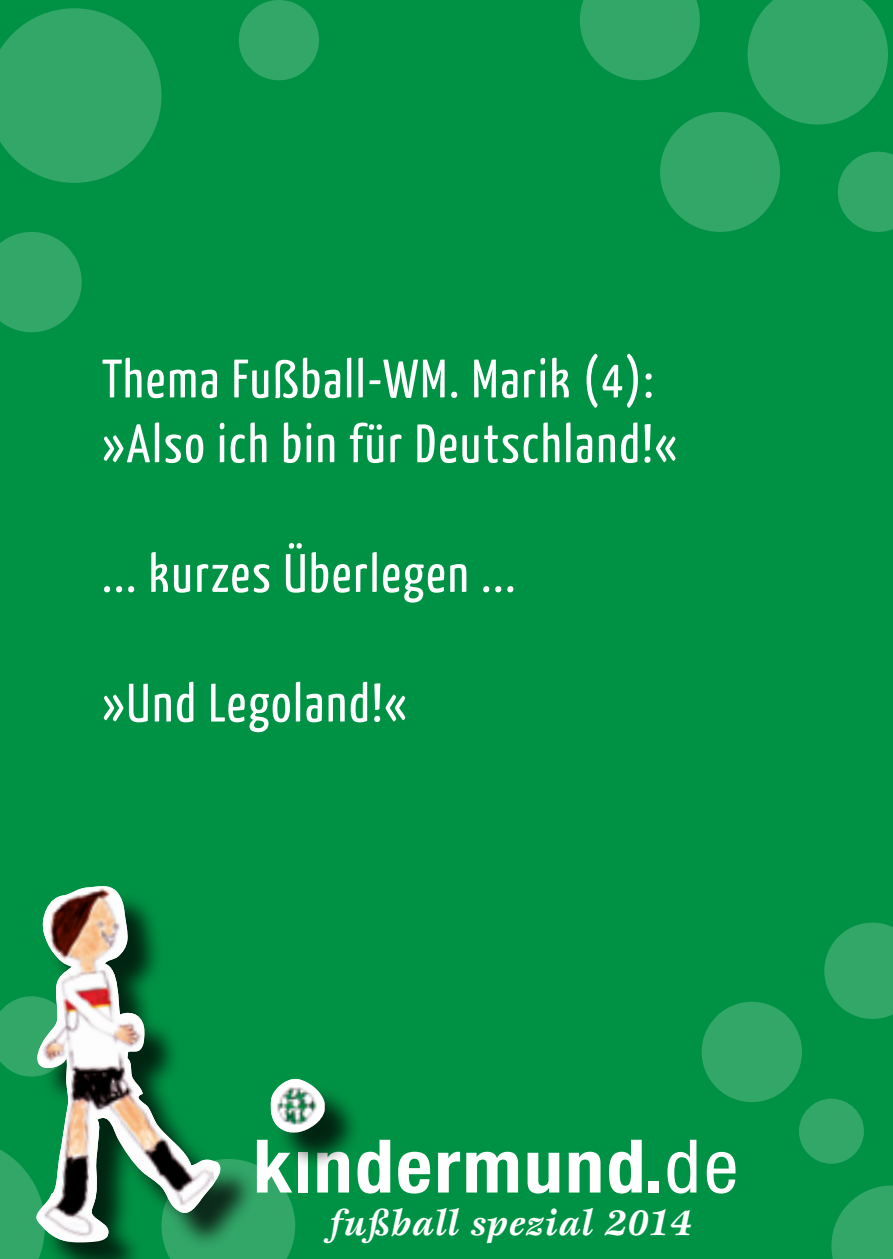
<style>
.page{position:relative;width:893px;height:1259px;background:#009244}
.page>*{position:absolute;margin:0;border:0;box-sizing:border-box;transform-origin:0 0}
.t1{font:700 condensed 73.8px "Helvetica Neue";letter-spacing:.03em;color:#fff;scale:1.05 1}
.t2{font:54px/64.8px "Yanone Kaffeesatz";letter-spacing:.04em;color:#fff}
.t3{font:italic 700 37.2px "Esprit";letter-spacing:.02em;color:#fff}
.s1{font-size:55.2px}
.s2{font-weight:400}
</style>
<div class="page">
<svg style="left:580px;top:0;width:120px;height:80px"></svg>
<div style="left:660px;top:112px;width:120px;height:120px;background:#32a768;border-radius:50%"></div>
<svg style="left:0;top:8px;width:162px;height:175px"></svg>
<svg style="left:747px;top:0;width:141px;height:125px"></svg>
<svg style="left:0;top:232px;width:82px;height:100px"></svg>
<div style="left:239px;top:0;width:80px;height:80px;background:#32a768;border-radius:50%"></div>
<svg style="left:838px;top:152px;width:55px;height:80px"></svg>
<svg style="left:0;top:1150px;width:42px;height:109px;background:#2ca463"></svg>
<svg style="left:831px;top:1185px;width:62px;height:74px"></svg>
<svg style="left:824px;top:922px;width:69px;height:97px"></svg>
<svg style="left:258px;top:1166px;width:37px;height:93px"></svg>
<div style="left:702px;top:1001px;width:100px;height:101px;background:#32a768;border-radius:50%"></div>
<svg style="left:0;top:996px;width:32px;height:80px;background:#2ca463"></svg>
<div style="left:799px;top:1098px;width:65px;height:65px;background:#32a768;border-radius:50%"></div>
<div style="left:275px;top:1082px;width:88px;height:88px;background:#000;opacity:.75"></div>
<div style="left:275px;top:1082px;width:53px;height:54px;background:#000;opacity:.75"></div>
<img style="left:271px;top:1079px;width:54px;height:53px">
<div style="left:42px;top:889px;width:216px;height:370px;background:#000;opacity:.75"></div>
<svg style="left:32px;top:889px;width:196px;height:354px"></svg>
<img style="left:32px;top:886px;width:182px;height:355px">
<p class="t2" style="left:102px;top:344px;width:577px">Thema Fußball-WM. Marik (4): »Also ich bin für Deutschland!«</p>
<p class="t2" style="left:102px;top:539px;width:415px">... kurzes Überlegen ...</p>
<p class="t2" style="left:102px;top:668px;width:306px">»Und Legoland!«</p>
<h1 class="t1" style="left:253px;top:1121px;width:464px">k<span class="s1">|</span>ndermund.<span class="s2">de</span></h1>
<p class="t3" style="left:329px;top:1200px;width:363px">fußball spezial 2014</p>
</div>
